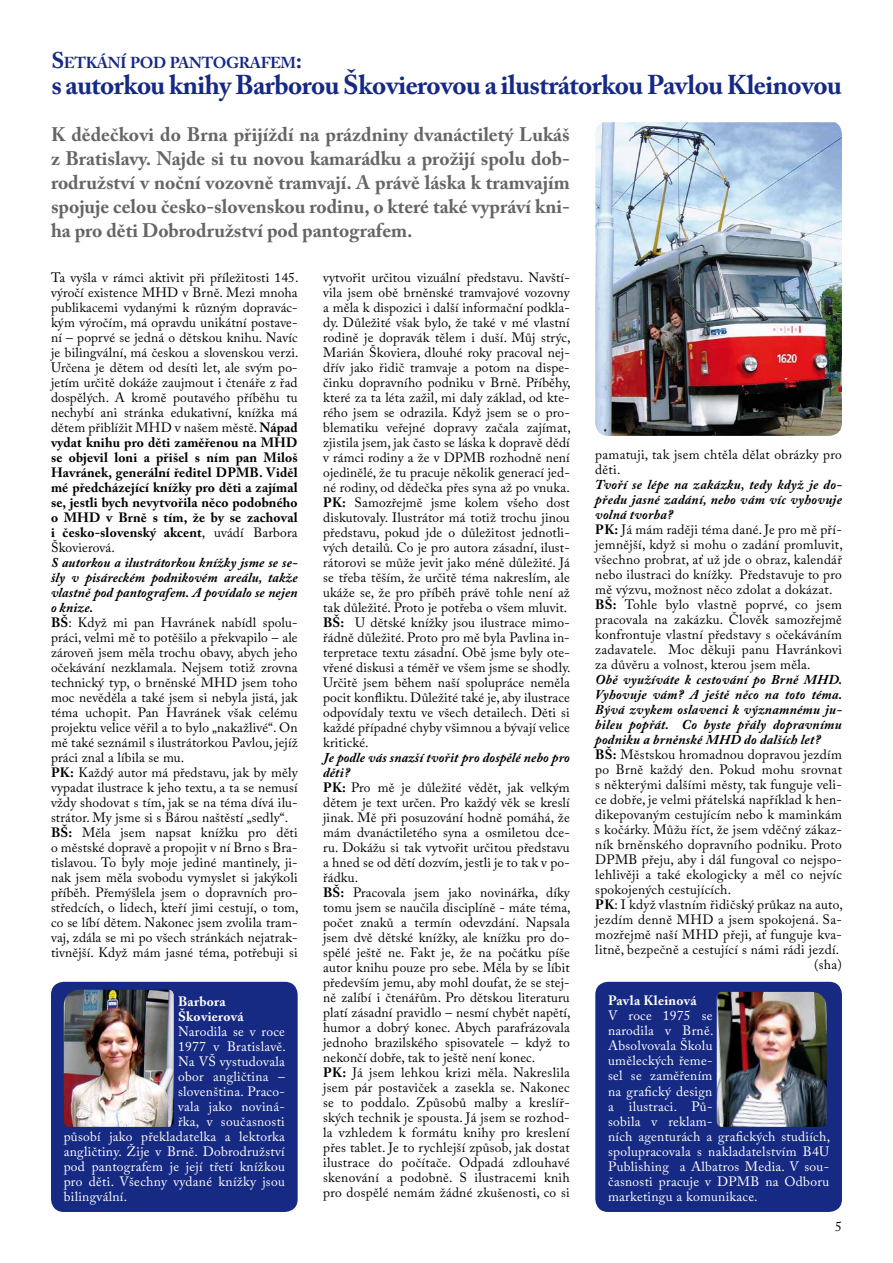
<style>
.page{position:relative;width:893px;height:1263px;background:#fff}
.page>*{position:absolute;margin:0;border:0;box-sizing:border-box;transform-origin:0 0}
.t1{font:700 27px "Adobe Caslon Pro";letter-spacing:-.02em;color:#162983}
.t2{font:700 19.5px/24px "Adobe Caslon Pro";color:#646567;text-align:justify}
.t3{font:700 15.75px "Adobe Caslon Pro";letter-spacing:-.03em;color:#162983}
.t4{font:13.5px/15px "Adobe Caslon Pro";letter-spacing:.01em;color:#000}
.t5{font:13.5px/15px "Adobe Caslon Pro";letter-spacing:.02em;color:#fff}
.t6{font:italic 700 13.5px "Adobe Caslon Pro";letter-spacing:.02em;color:#000}
.t7{font:700 13.5px/15px "Adobe Caslon Pro";letter-spacing:.02em;color:#fff}
.s1{font-size:22.5px}
.s2{font-weight:700}
.s3{font-weight:700;font-style:italic}
</style>
<div class="page">
<img style="left:595px;top:122px;width:247px;height:314px">
<div style="left:51px;top:982px;width:247px;height:230px;background:#162983;border-radius:13px"></div>
<div style="left:595px;top:982px;width:247px;height:230px;background:#162983;border-radius:13px"></div>
<img style="left:64px;top:990px;width:110px;height:137px">
<img style="left:717px;top:992px;width:110px;height:135px">
<p class="t3" style="left:51px;top:54px;width:252px"><span class="s1">S</span>ETKÁNÍ POD PANTOGRAFEM<span class="s1">:</span></p>
<h1 class="t1" style="left:51px;top:69px;width:792px">s autorkou knihy Barborou Škovierovou a ilustrátorkou Pavlou Kleinovou</h1>
<p class="t2" style="left:51px;top:122px;width:520px">K dědečkovi do Brna přijíždí na prázdniny dvanáctiletý Lukáš z Bratislavy. Najde si tu novou kamarádku a prožijí spolu dob&shy;rodružství v noční vozovně tramvají. A právě láska k tramvajím spojuje celou česko-slovenskou rodinu, o které také vypráví kni&shy;ha pro děti Dobrodružství pod pantografem.</p>
<p class="t4" style="left:51px;top:270px;width:249px;text-align:justify">Ta vyšla v rámci aktivit při příležitosti 145. výročí existence MHD v Brně. Mezi mnoha publikacemi vydanými k různým dopravác&shy;kým výročím, má opravdu unikátní postave&shy;ní – poprvé se jedná o dětskou knihu. Navíc je bilingvální, má českou a slovenskou verzi.<br>Určena je dětem od desíti let, ale svým po&shy;jetím určitě dokáže zaujmout i čtenáře z řad dospělých. A kromě poutavého příběhu tu nechybí ani stránka edukativní, knížka má dětem přiblížit MHD v našem městě. <span class="s2">Nápad vydat knihu pro děti zaměřenou na MHD se objevil loni a přišel s ním pan Miloš Havránek, generální ředitel DPMB. Viděl mé předcházející knížky pro děti a zajímal se, jestli bych nevytvořila něco podobného o MHD v Brně s tím, že by se zachoval i česko-slovenský akcent</span>, uvádí Barbora Škovierová.</p>
<p class="t4" style="left:51px;top:555px;width:249px"><span class="s3">S autorkou a ilustrátorkou knížky jsme se se&shy;šly v pisáreckém podnikovém areálu, takže vlastně pod pantografem. A povídalo se nejen o knize.<br></span><span class="s2">BŠ</span>: Když mi pan Havránek nabídl spolu&shy;práci, velmi mě to potěšilo a překvapilo – ale zároveň jsem měla trochu obavy, abych jeho očekávání nezklamala. Nejsem totiž zrovna technický typ, o brněnské MHD jsem toho moc nevěděla a také jsem si nebyla jistá, jak téma uchopit. Pan Havránek však celému projektu velice věřil a to bylo „nakažlivé“. On mě také seznámil s ilustrátorkou Pavlou, jejíž práci znal a líbila se mu.<br><span class="s2">PK:</span> Každý autor má představu, jak by měly vypadat ilustrace k jeho textu, a ta se nemusí vždy shodovat s tím, jak se na téma dívá ilu&shy;strátor. My jsme si s Bárou naštěstí „sedly“.<br><span class="s2">BŠ:</span> Měla jsem napsat knížku pro děti o městské dopravě a propojit v ní Brno s Bra&shy;tislavou. To byly moje jediné mantinely, ji&shy;nak jsem měla svobodu vymyslet si jakýkoli příběh. Přemýšlela jsem o dopravních pro&shy;středcích, o lidech, kteří jimi cestují, o tom, co se líbí dětem. Nakonec jsem zvolila tram&shy;vaj, zdála se mi po všech stránkách nejatrak&shy;tivnější. Když mám jasné téma, potřebuji si</p>
<p class="t4" style="left:323px;top:270px;width:249px">vytvořit určitou vizuální představu. Navští&shy;vila jsem obě brněnské tramvajové vozovny a měla k dispozici i další informační podkla&shy;dy. Důležité však bylo, že také v mé vlastní rodině je dopravák tělem i duší. Můj strýc, Marián Škoviera, dlouhé roky pracoval nej&shy;dřív jako řidič tramvaje a potom na dispe&shy;činku dopravního podniku v Brně. Příběhy, které za ta léta zažil, mi daly základ, od kte&shy;rého jsem se odrazila. Když jsem se o pro&shy;blematiku veřejné dopravy začala zajímat, zjistila jsem, jak často se láska k dopravě dědí v rámci rodiny a že v DPMB rozhodně není ojedinělé, že tu pracuje několik generací jed&shy;né rodiny, od dědečka přes syna až po vnuka.<br><span class="s2">PK:</span> Samozřejmě jsme kolem všeho dost diskutovaly. Ilustrátor má totiž trochu jinou představu, pokud jde o důležitost jednotli&shy;vých detailů. Co je pro autora zásadní, ilust&shy;rátorovi se může jevit jako méně důležité. Já se třeba těším, že určitě téma nakreslím, ale ukáže se, že pro příběh právě tohle není až tak důležité. Proto je potřeba o všem mluvit.<br><span class="s2">BŠ:</span> U dětské knížky jsou ilustrace mimo&shy;řádně důležité. Proto pro mě byla Pavlina in&shy;terpretace textu zásadní. Obě jsme byly ote&shy;vřené diskusi a téměř ve všem jsme se shodly.<br>Určitě jsem během naší spolupráce neměla pocit konfliktu. Důležité také je, aby ilustrace odpovídaly textu ve všech detailech. Děti si každé případné chyby všimnou a bývají velice kritické.</p>
<p class="t4" style="left:323px;top:750px;width:249px"><span class="s3">Je podle vás snazší tvořit pro dospělé nebo pro děti?<br></span><span class="s2">PK:</span> Pro mě je důležité vědět, jak velkým dětem je text určen. Pro každý věk se kreslí jinak. Mě při posuzování hodně pomáhá, že mám dvanáctiletého syna a osmiletou dce&shy;ru. Dokážu si tak vytvořit určitou představu a hned se od dětí dozvím, jestli je to tak v po&shy;řádku.<br><span class="s2">BŠ:</span> Pracovala jsem jako novinářka, díky tomu jsem se naučila disciplíně - máte téma, počet znaků a termín odevzdání. Napsala jsem dvě dětské knížky, ale knížku pro do&shy;spělé ještě ne. Fakt je, že na počátku píše autor knihu pouze pro sebe. Měla by se líbit především jemu, aby mohl doufat, že se stej&shy;ně zalíbí i čtenářům. Pro dětskou literaturu platí zásadní pravidlo – nesmí chybět napětí, humor a dobrý konec. Abych parafrázovala jednoho brazilského spisovatele – když to nekončí dobře, tak to ještě není konec.<br><span class="s2">PK:</span> Já jsem lehkou krizi měla. Nakreslila jsem pár postaviček a zasekla se. Nakonec se to poddalo. Způsobů malby a kreslíř&shy;ských technik je spousta. Já jsem se rozhod&shy;la vzhledem k formátu knihy pro kreslení přes tablet. Je to rychlejší způsob, jak dostat ilustrace do počítače. Odpadá zdlouhavé skenování a podobně. S ilustracemi knih pro dospělé nemám žádné zkušenosti, co si</p>
<p class="t4" style="left:595px;top:447px;width:248px">pamatuji, tak jsem chtěla dělat obrázky pro děti.</p>
<p class="t4" style="left:595px;top:477px;width:249px"><span class="s3">Tvoří se lépe na zakázku, tedy když je do&shy;předu jasné zadání, nebo vám víc vyhovuje volná tvorba?<br></span><span class="s2">PK:</span> Já mám raději téma dané. Je pro mě pří&shy;jemnější, když si mohu o zadání promluvit, všechno probrat, ať už jde o obraz, kalendář nebo ilustraci do knížky. Představuje to pro mě výzvu, možnost něco zdolat a dokázat.<br><span class="s2">BŠ:</span> Tohle bylo vlastně poprvé, co jsem pracovala na zakázku. Člověk samozřejmě konfrontuje vlastní představy s očekáváním zadavatele. Moc děkuji panu Havránkovi za důvěru a volnost, kterou jsem měla.</p>
<p class="t6" style="left:595px;top:672px;width:249px">Obě využíváte k cestování po Brně MHD.</p>
<p class="t6" style="left:595px;top:687px;width:249px">Vyhovuje vám? A ještě něco na toto téma.</p>
<p class="t6" style="left:595px;top:702px;width:248px">Bývá zvykem oslavenci k významnému ju-</p>
<p class="t6" style="left:595px;top:717px;width:248px">bileu popřát. Co byste přály dopravnímu</p>
<p class="t6" style="left:595px;top:732px;width:227px">podniku a brněnské MHD do dalších let?</p>
<p class="t4" style="left:595px;top:747px;width:248px"><span class="s2">BŠ:</span> Městskou hromadnou dopravou jezdím</p>
<p class="t4" style="left:595px;top:762px;width:248px">po Brně každý den. Pokud mohu srovnat</p>
<p class="t4" style="left:595px;top:777px;width:248px">s některými dalšími městy, tak funguje veli-</p>
<p class="t4" style="left:595px;top:792px;width:248px">ce dobře, je velmi přátelská například k hen-</p>
<p class="t4" style="left:595px;top:807px;width:248px">dikepovaným cestujícím nebo k maminkám</p>
<p class="t4" style="left:595px;top:822px;width:248px">s kočárky. Můžu říct, že jsem vděčný zákaz-</p>
<p class="t4" style="left:595px;top:837px;width:248px">ník brněnského dopravního podniku. Proto</p>
<p class="t4" style="left:595px;top:852px;width:248px">DPMB přeju, aby i dál fungoval co nejspo-</p>
<p class="t4" style="left:595px;top:867px;width:248px">lehlivěji a také ekologicky a měl co nejvíc</p>
<p class="t4" style="left:595px;top:882px;width:137px">spokojených cestujících.</p>
<p class="t4" style="left:595px;top:897px;width:249px"><span class="s2">PK</span>: I když vlastním řidičský průkaz na auto,</p>
<p class="t4" style="left:595px;top:912px;width:248px">jezdím denně MHD a jsem spokojená. Sa-</p>
<p class="t4" style="left:595px;top:927px;width:248px">mozřejmě naší MHD přeji, ať funguje kva-</p>
<p class="t4" style="left:595px;top:942px;width:246px">litně, bezpečně a cestující s námi rádi jezdí.</p>
<p class="t4" style="left:814px;top:957px;width:29px">(sha)</p>
<p class="t7" style="left:608px;top:993px;width:90px">Pavla Kleinová</p>
<p class="t5" style="left:608px;top:1008px;width:224px">V roce 1975 se<br>narodila v Brně.<br>Absolvovala Školu<br>uměleckých řeme-<br>sel se zaměřením<br>na grafický design<br>a ilustraci. Pů-<br>sobila v reklam-<br>ních agenturách a grafických studiích, spolupracovala s nakladatelstvím B4U<br>Publishing a Albatros Media. V sou&shy;časnosti pracuje v DPMB na Odboru marketingu a komunikace.</p>
<p class="t7" style="left:178px;top:994px;width:67px">Barbora<br>Škovierová</p>
<p class="t5" style="left:178px;top:1024px;width:108px">Narodila se v roce</p>
<p class="t5" style="left:178px;top:1039px;width:109px">1977 v Bratislavě.</p>
<p class="t5" style="left:178px;top:1054px;width:108px">Na VŠ vystudovala</p>
<p class="t5" style="left:178px;top:1069px;width:108px">obor angličtina –</p>
<p class="t5" style="left:178px;top:1084px;width:108px">slovenština. Praco-</p>
<p class="t5" style="left:178px;top:1099px;width:108px">vala jako noviná-</p>
<p class="t5" style="left:178px;top:1114px;width:108px">řka, v současnosti</p>
<p class="t5" style="left:64px;top:1129px;width:223px">působí jako překladatelka a lektorka</p>
<p class="t5" style="left:64px;top:1144px;width:223px">angličtiny. Žije v Brně. Dobrodružství</p>
<p class="t5" style="left:64px;top:1159px;width:223px">pod pantografem je její třetí knížkou</p>
<p class="t5" style="left:64px;top:1174px;width:223px">pro děti. Všechny vydané knížky jsou</p>
<p class="t5" style="left:64px;top:1189px;width:65px">bilingvální.</p>
<p class="t4" style="left:835px;top:1219px;width:8px">5</p>
</div>
